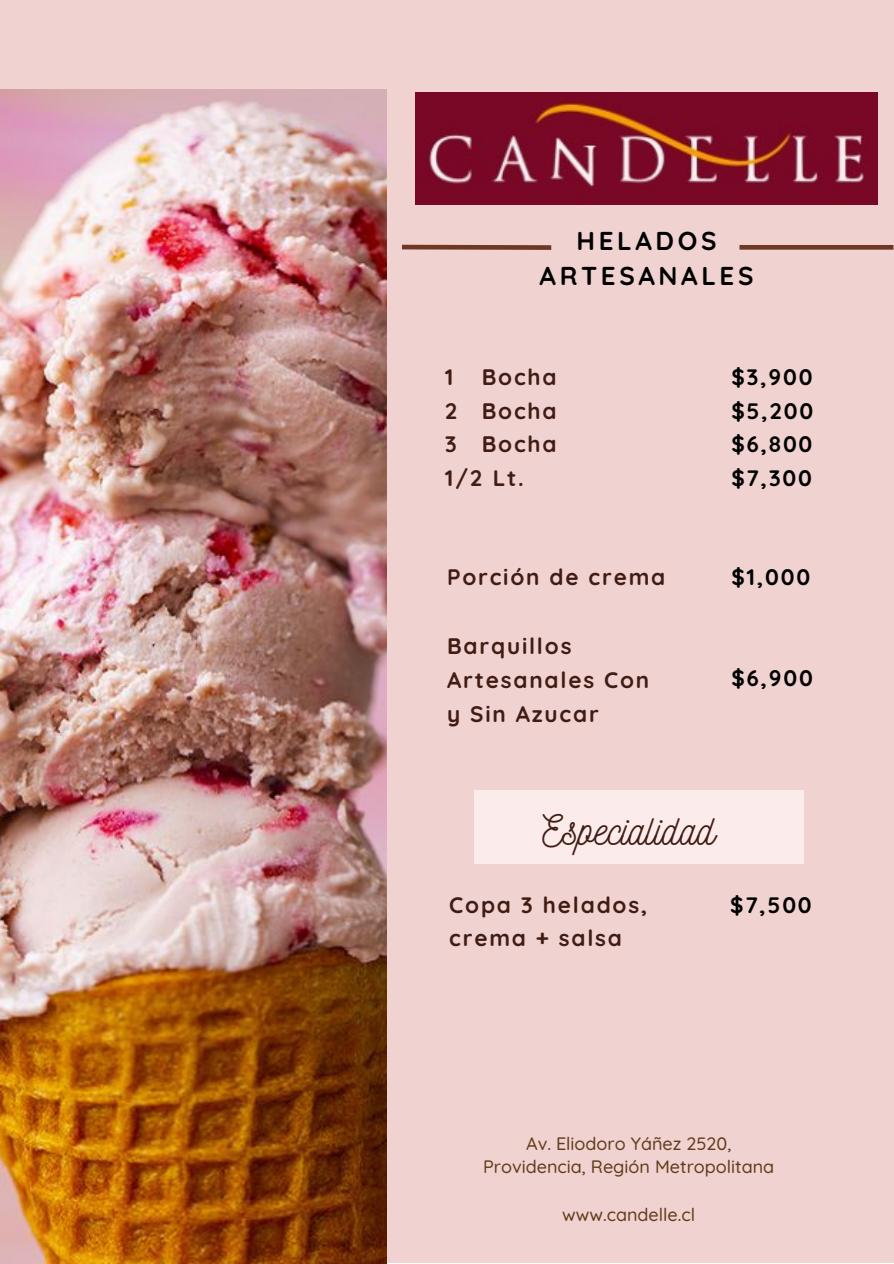
<style>
.page{position:relative;width:894px;height:1264px;background:#fff}
.page>*{position:absolute;margin:0;border:0;box-sizing:border-box;transform-origin:0 0}
.t1{font:42px "Nickainley";color:#401c14}
.t2{font:700 25.8px/34.8px "Quicksand";letter-spacing:.14em;color:#000;text-align:center}
.t3{font:700 22.5px/33.8px "Quicksand";letter-spacing:.08em;color:#401c14}
.t4{font:700 22.5px/33.8px "Quicksand";letter-spacing:.08em;color:#000;text-align:justify}
.t5{font:500 18px/23.7px "Quicksand";color:#603c1b;text-align:center}
</style>
<div class="page">
<div style="left:0;top:0;width:893px;height:1262px;background:#f0d2d0"></div>
<svg style="left:402px;top:244px;width:150px;height:6px"></svg>
<div style="left:739px;top:245px;width:154px;height:5px;background:#6f3825"></div>
<div style="left:473px;top:790px;width:330px;height:73px;background:#fbebeb"></div>
<img style="left:416px;top:92px;width:461px;height:113px">
<img style="left:0;top:89px;width:386px;height:1174px">
<p class="t2" style="left:539px;top:223px;width:215px">HELADOS<br>ARTESANALES</p>
<h2 class="t3" style="left:445px;top:359px;width:113px;text-align:justify">1 Bocha 2 Bocha 3 Bocha 1/2 Lt.</h2>
<h3 class="t3" style="left:447px;top:560px;width:220px">Porción de crema</h3>
<h3 class="t3" style="left:447px;top:629px;width:204px">Barquillos<br>Artesanales Con y Sin Azucar</h3>
<h3 class="t4" style="left:731px;top:359px;width:83px">$3,900 $5,200 $6,800 $7,300</h3>
<h3 class="t4" style="left:731px;top:559px;width:80px">$1,000</h3>
<h1 class="t4" style="left:731px;top:660px;width:83px">$6,900</h1>
<h3 class="t1" style="left:542px;top:802px;width:174px">Especialidad</h3>
<h3 class="t3" style="left:449px;top:887px;width:199px">Copa 3 helados, crema + salsa</h3>
<h3 class="t4" style="left:730px;top:887px;width:83px">$7,500</h3>
<h3 class="t5" style="left:483px;top:1131px;width:293px">Av. Eliodoro Yáñez 2520,<br>Providencia, Región Metropolitana</h3>
<p class="t5" style="left:562px;top:1201px;width:135px">www.candelle.cl</p>
</div>
